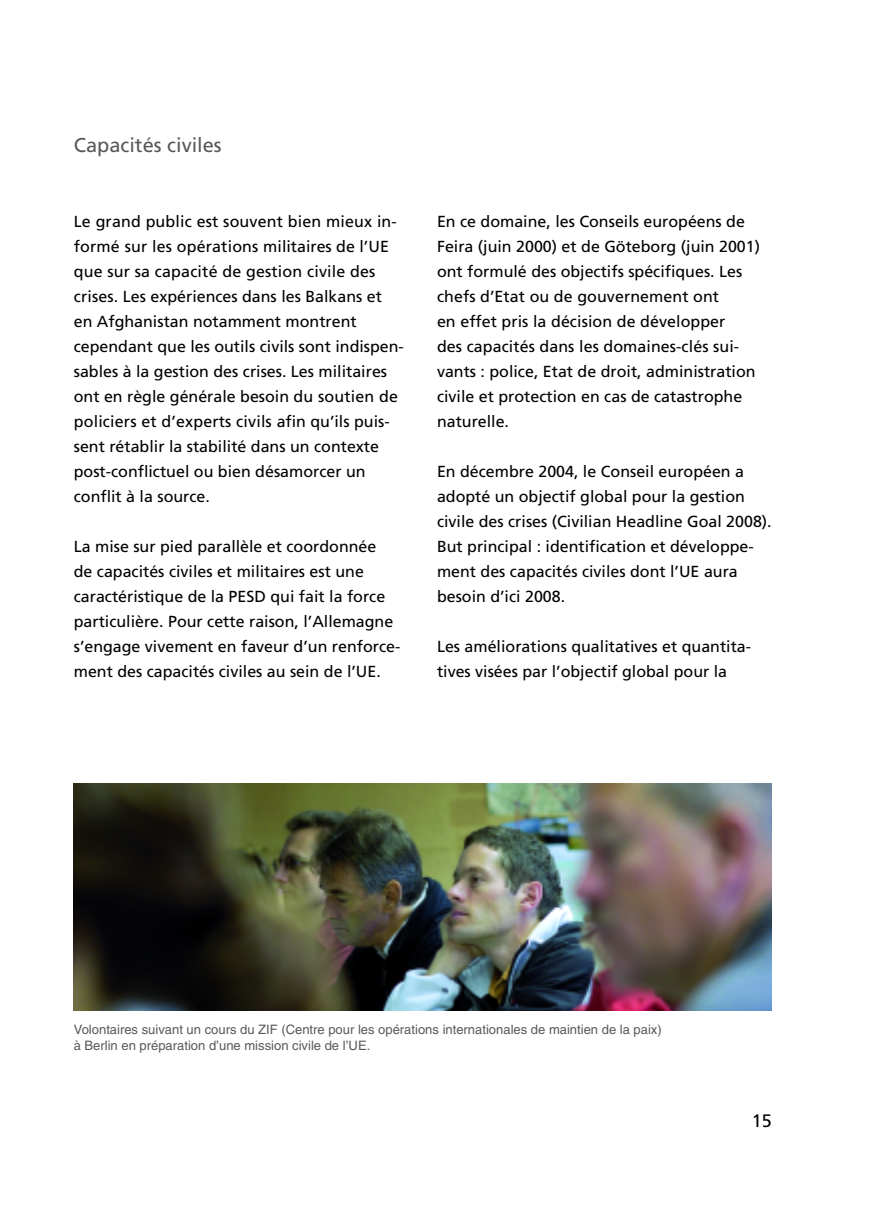
<style>
.page{position:relative;width:874px;height:1225px;background:#fff}
.page>*{position:absolute;margin:0;border:0;box-sizing:border-box;transform-origin:0 0}
.t1{font:20px "Frutiger";color:#595959}
.t2{font:18px "Frutiger";color:#000}
.t3{font:16px/25px "Frutiger";color:#000}
.t4{font:13px/15.6px "Helvetica";color:#595959}
</style>
<div class="page">
<img style="left:74px;top:784px;width:697px;height:226px">
<p class="t1" style="left:74px;top:137px;width:149px">Capacités civiles</p>
<p class="t3" style="left:74px;top:210px;width:331px">Le grand public est souvent bien mieux in&shy;formé sur les opérations militaires de l’UE que sur sa capacité de gestion civile des crises. Les expériences dans les Balkans et en Afghanistan notamment montrent cependant que les outils civils sont indispen&shy;sables à la gestion des crises. Les militaires ont en règle générale besoin du soutien de policiers et d’experts civils afin qu’ils puis&shy;sent rétablir la stabilité dans un contexte post-conflictuel ou bien désamorcer un conflit à la source.</p>
<p class="t3" style="left:74px;top:535px;width:328px">La mise sur pied parallèle et coordonnée<br>de capacités civiles et militaires est une caractéristique de la PESD qui fait la force particulière. Pour cette raison, l’Allemagne s’engage vivement en faveur d’un renforce&shy;ment des capacités civiles au sein de l’UE.</p>
<p class="t3" style="left:437px;top:210px;width:324px">En ce domaine, les Conseils européens de Feira (juin 2000) et de Göteborg (juin 2001) ont formulé des objectifs spécifiques. Les chefs d’Etat ou de gouvernement ont<br>en effet pris la décision de développer<br>des capacités dans les domaines-clés sui&shy;vants : police, Etat de droit, administration civile et protection en cas de catastrophe naturelle.</p>
<p class="t3" style="left:437px;top:460px;width:336px">En décembre 2004, le Conseil européen a adopté un objectif global pour la gestion civile des crises (Civilian Headline Goal 2008).<br>But principal : identification et développe&shy;ment des capacités civiles dont l’UE aura besoin d’ici 2008.</p>
<p class="t3" style="left:437px;top:635px;width:315px">Les améliorations qualitatives et quantita&shy;tives visées par l’objectif global pour la</p>
<p class="t4" style="left:74px;top:1023px;width:589px">Volontaires suivant un cours du ZIF (Centre pour les opérations internationales de maintien de la paix) à Berlin en préparation d’une mission civile de l’UE.</p>
<p class="t2" style="left:751px;top:1114px;width:22px">15</p>
</div>
